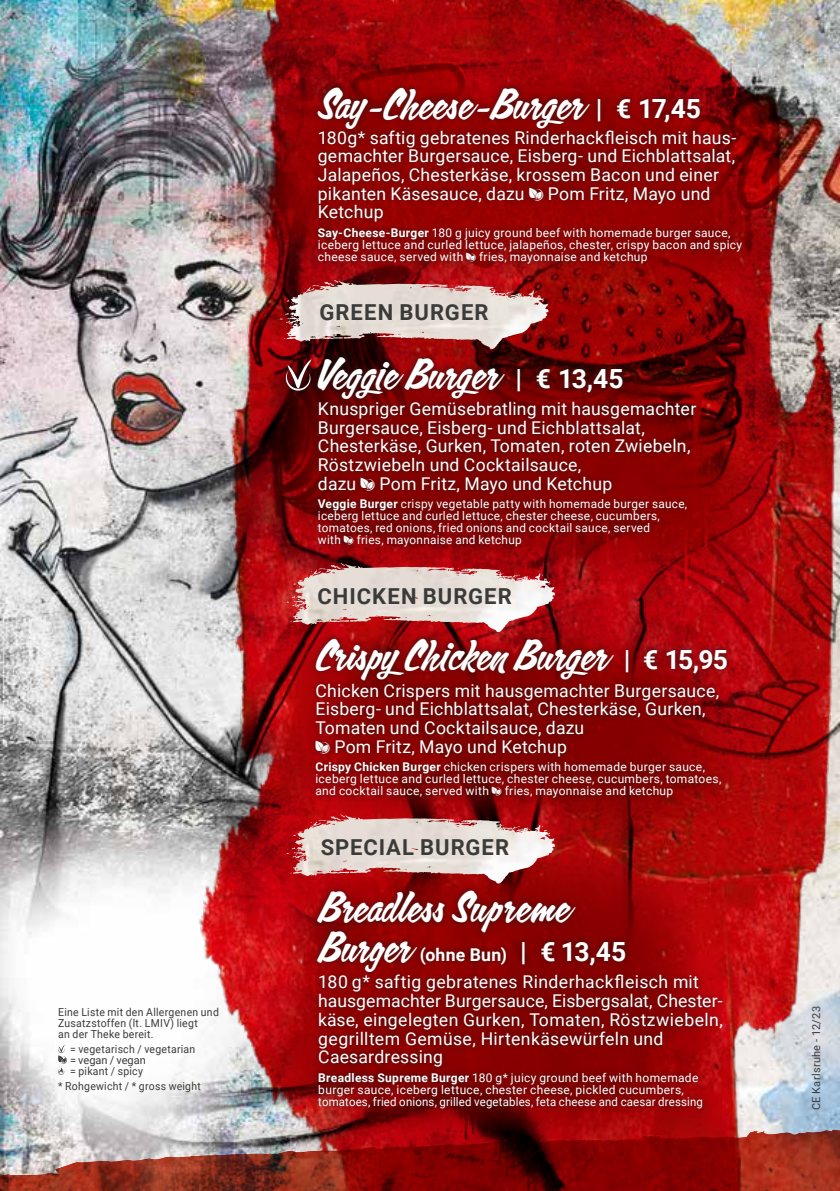
<style>
.page{position:relative;width:840px;height:1191px;background:#fff}
.page>*{position:absolute;margin:0;border:0;box-sizing:border-box;transform-origin:0 0}
.t1{font:39.6px/39.6px "Calgary Script OT";letter-spacing:.01em;color:#fff}
.t2{font:700 22px "Roboto";letter-spacing:.05em;color:#3b3b3a}
.t3{font:17.6px/18.6px "Roboto";letter-spacing:.015em;color:#fff}
.t4{font:12px/12px "Roboto";letter-spacing:.025em;color:#fff}
.t5{font:11px/11px "Roboto";letter-spacing:.025em;color:#3b3b3a;scale:.95 1}
.t6{font:11px "Roboto";letter-spacing:.025em;color:#3b3b3a}
.s1{font-family:"Roboto";font-weight:700;font-size:26.4px}
.s2{font-family:"Celona Pikto Extrablatt"}
.s3{font-weight:700}
.s4{font-weight:700;font-size:26.4px}
</style>
<div class="page">
<img style="left:0;top:0;width:33px;height:1101px">
<svg style="left:6px;top:956px;width:27px;height:145px"></svg>
<img style="left:0;top:1129px;width:33px;height:62px">
<img style="left:33px;top:0;width:806px;height:1191px">
<div style="left:311px;top:81px;width:437px;height:189px;background:#1a1a18;opacity:.75"></div>
<img style="left:300px;top:563px;width:49px;height:18px">
<img style="left:300px;top:814px;width:49px;height:19px">
<img style="left:294px;top:280px;width:48px;height:18px">
<div style="left:279px;top:350px;width:423px;height:203px;background:#1a1a18;opacity:.75"></div>
<svg style="left:286px;top:359px;width:25px;height:31px"></svg>
<div style="left:309px;top:632px;width:424px;height:172px;background:#1a1a18;opacity:.75"></div>
<div style="left:310px;top:884px;width:418px;height:230px;background:#1a1a18;opacity:.75"></div>
<p class="t5" style="left:58px;top:1006px;width:171px">Eine Liste mit den Allergenen und<br>Zusatzstoffen (lt. LMIV) liegt<br>an der Theke bereit.</p>
<p class="t5" style="left:70px;top:1043px;width:133px">= vegetarisch / vegetarian = vegan / vegan<br>= pikant / spicy</p>
<p class="t5" style="left:58px;top:1080px;width:152px">* Rohgewicht / * gross weight</p>
<h1 class="t1" style="left:317px;top:85px;width:384px">Say-Cheese-Burger <span class="s1">| € 17,45</span></h1>
<h3 class="t3" style="left:317px;top:127px;width:420px">180g* saftig gebratenes Rinderhackfleisch mit haus&shy;gemachter Burgersauce, Eisberg- und Eichblattsalat, Jalapeños, Chesterkäse, krossem Bacon und einer pikanten Käsesauce, dazu <span class="s2">V</span> Pom Fritz, Mayo und Ketchup</h3>
<p class="t4" style="left:317px;top:226px;width:425px"><span class="s3">Say-Cheese-Burger</span> 180 g juicy ground beef with homemade burger sauce, iceberg lettuce and curled lettuce, jalapeños, chester, crispy bacon and spicy cheese sauce, served with <span class="s2">V</span> fries, mayonnaise and ketchup</p>
<h2 class="t2" style="left:319px;top:297px;width:171px">GREEN BURGER</h2>
<h1 class="t1" style="left:318px;top:355px;width:307px">Veggie Burger <span class="s1">| € 13,45</span></h1>
<h3 class="t3" style="left:318px;top:399px;width:379px">Knuspriger Gemüsebratling mit hausgemachter Burgersauce, Eisberg- und Eichblattsalat, Chesterkäse, Gurken, Tomaten, roten Zwiebeln, Röstzwiebeln und Cocktailsauce,<br>dazu <span class="s2">V</span> Pom Fritz, Mayo und Ketchup</h3>
<p class="t4" style="left:318px;top:498px;width:370px"><span class="s3">Veggie Burger</span> crispy vegetable patty with homemade burger sauce, iceberg lettuce and curled lettuce, chester cheese, cucumbers, tomatoes, red onions, fried onions and cocktail sauce, served<br>with <span class="s2">V</span> fries, mayonnaise and ketchup</p>
<h2 class="t2" style="left:317px;top:580px;width:196px">CHICKEN BURGER</h2>
<h1 class="t1" style="left:315px;top:636px;width:414px">Crispy Chicken Burger <span class="s1">| € 15,95</span></h1>
<h3 class="t3" style="left:315px;top:680px;width:405px">Chicken Crispers mit hausgemachter Burgersauce, Eisberg- und Eichblattsalat, Chesterkäse, Gurken, Tomaten und Cocktailsauce, dazu<br><span class="s2">V</span> Pom Fritz, Mayo und Ketchup</h3>
<p class="t4" style="left:315px;top:760px;width:407px"><span class="s3">Crispy Chicken Burger</span> chicken crispers with homemade burger sauce, iceberg lettuce and curled lettuce, chester cheese, cucumbers, tomatoes, and cocktail sauce, served with <span class="s2">V</span> fries, mayonnaise and ketchup</p>
<h2 class="t2" style="left:320px;top:832px;width:190px">SPECIAL BURGER</h2>
<h1 class="t1" style="left:318px;top:888px;width:252px">Breadless Supreme<br>Burger</h1>
<h3 class="t3" style="left:318px;top:940px;width:382px;line-height:27.6px;text-indent:101px"><span class="s3">(ohne Bun)</span> <span class="s4">| € 13,45<br></span>180 g* saftig gebratenes Rinderhackfleisch mit</h3>
<h3 class="t3" style="left:318px;top:991px;width:406px">hausgemachter Burgersauce, Eisbergsalat, Chester&shy;käse, eingelegten Gurken, Tomaten, Röstzwiebeln, gegrilltem Gemüse, Hirtenkäsewürfeln und Caesardressing</h3>
<p class="t4" style="left:318px;top:1071px;width:386px"><span class="s3">Breadless Supreme Burger</span> 180 g* juicy ground beef with homemade burger sauce, iceberg lettuce, chester cheese, pickled cucumbers, tomatoes, fried onions, grilled vegetables, feta cheese and caesar dressing</p>
<p class="t6" style="left:808px;top:1110px;width:106px;rotate:-90deg">CE Karlsruhe - 12/23</p>
</div>
